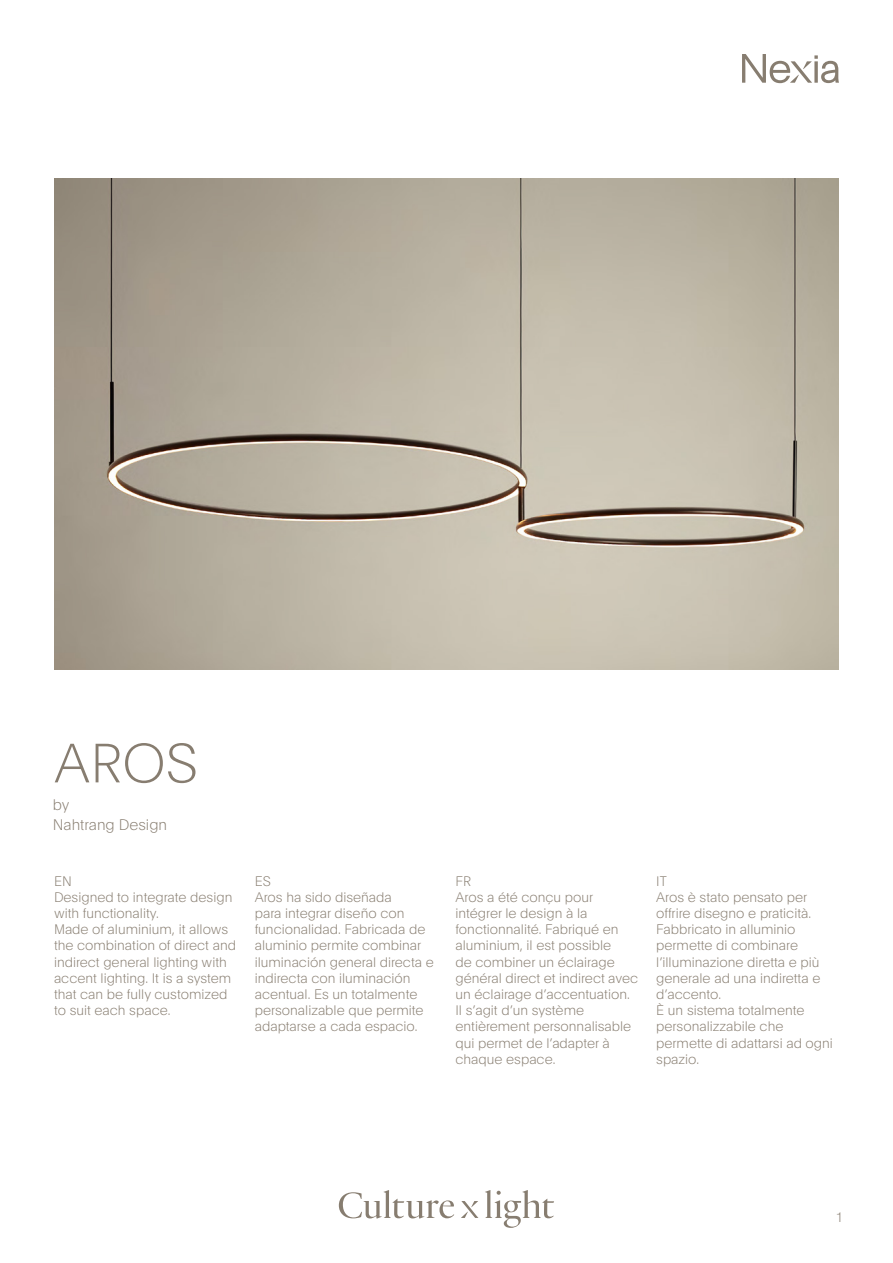
<style>
.page{position:relative;width:893px;height:1263px;background:#fff}
.page>*{position:absolute;margin:0;border:0;box-sizing:border-box;transform-origin:0 0}
.t1{font:200 54px "Plain";color:#877d70}
.t2{font:200 15px/19.5px "Plain";color:#877d70}
.t3{font:200 13.5px/16.2px "Plain";color:#877d70}
</style>
<div class="page">
<svg style="left:742px;top:54px;width:97px;height:29px"></svg>
<svg style="left:339px;top:1190px;width:215px;height:38px"></svg>
<img style="left:54px;top:178px;width:785px;height:492px">
<h1 class="t1" style="left:54px;top:724px;width:146px">AROS</h1>
<p class="t2" style="left:53px;top:794px;width:116px">by<br>Nahtrang Design</p>
<p class="t3" style="left:54px;top:872px;width:184px">EN<br>Designed to integrate design with functionality.<br>Made of aluminium, it allows the combination of direct and indirect general lighting with accent lighting. It is a system that can be fully customized to suit each space.</p>
<p class="t3" style="left:255px;top:872px;width:181px">ES<br>Aros ha sido diseñada<br>para integrar diseño con funcionalidad. Fabricada de aluminio permite combinar iluminación general directa e indirecta con iluminación acentual. Es un totalmente personalizable que permite adaptarse a cada espacio.</p>
<p class="t3" style="left:455px;top:872px;width:184px">FR<br>Aros a été conçu pour intégrer le design à la fonctionnalité. Fabriqué en aluminium, il est possible<br>de combiner un éclairage général direct et indirect avec un éclairage d’accentuation.<br>Il s’agit d’un système entièrement personnalisable qui permet de l’adapter à chaque espace.</p>
<p class="t3" style="left:656px;top:872px;width:178px">IT<br>Aros è stato pensato per offrire disegno e praticità.<br>Fabbricato in alluminio permette di combinare l’illuminazione diretta e più generale ad una indiretta e d’accento.<br>È un sistema totalmente personalizzabile che permette di adattarsi ad ogni spazio.</p>
<p class="t3" style="left:836px;top:1208px;width:9px">1</p>
</div>
